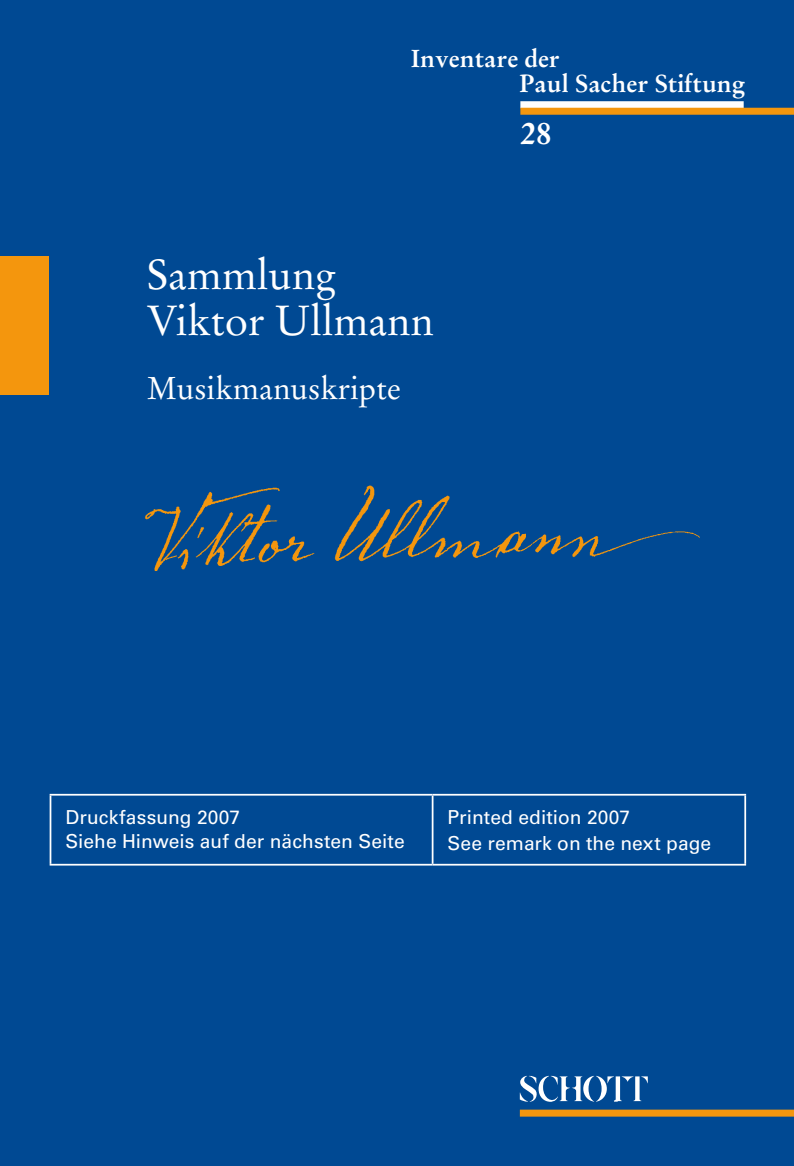
<style>
.page{position:relative;width:794px;height:1166px;background:#004993}
.page>*{position:absolute;margin:0;border:0;box-sizing:border-box;transform-origin:0 0}
.t1{font:42px/45.5px "Stempel Garamond";color:#fff}
.t2{font:31.5px "Stempel Garamond";color:#fff}
.t3{font:700 31.5px "Stempel Garamond";color:#fff}
.t4{font:700 24.5px/24.5px "Stempel Garamond";color:#fff}
.t5{font:19.25px/24.5px "Univers LT Std";letter-spacing:.005em;color:#fff}
</style>
<div class="page">
<div style="left:520px;top:1109px;width:274px;height:7px;background:#f4960d"></div>
<div style="left:520px;top:101px;width:223px;height:7px;background:#fff"></div>
<div style="left:520px;top:108px;width:274px;height:7px;background:#f4960d"></div>
<img style="left:145px;top:485px;width:555px;height:86px">
<div style="left:0;top:256px;width:49px;height:139px;background:#f4960d"></div>
<svg style="left:520px;top:1076px;width:128px;height:26px"></svg>
<hr style="left:50px;top:794px;width:382px;height:1px;background:#fff">
<hr style="left:50px;top:795px;width:1px;height:69px;background:#fff">
<hr style="left:432px;top:794px;width:314px;height:1px;background:#fff">
<hr style="left:432px;top:795px;width:1px;height:69px;background:#fff">
<hr style="left:744px;top:795px;width:2px;height:69px;background:#fff">
<hr style="left:50px;top:864px;width:382px;height:1px;background:#fff">
<hr style="left:432px;top:864px;width:314px;height:1px;background:#fff">
<p class="t4" style="left:519px;top:47px;width:227px;text-indent:-109px">Inventare der<br>Paul Sacher Stiftung</p>
<h2 class="t3" style="left:520px;top:114px;width:33px">28</h2>
<h1 class="t1" style="left:147px;top:252px;width:288px">Sammlung<br>Viktor Ullmann</h1>
<h2 class="t2" style="left:147px;top:370px;width:255px">Musikmanuskripte</h2>
<p class="t5" style="left:65px;top:804px;width:341px">Druckfassung 2007<br>Siehe Hinweis auf der nächsten Seite</p>
<p class="t5" style="left:447px;top:804px;width:265px;line-height:26.2px">Printed edition 2007<br>See remark on the next page</p>
</div>
